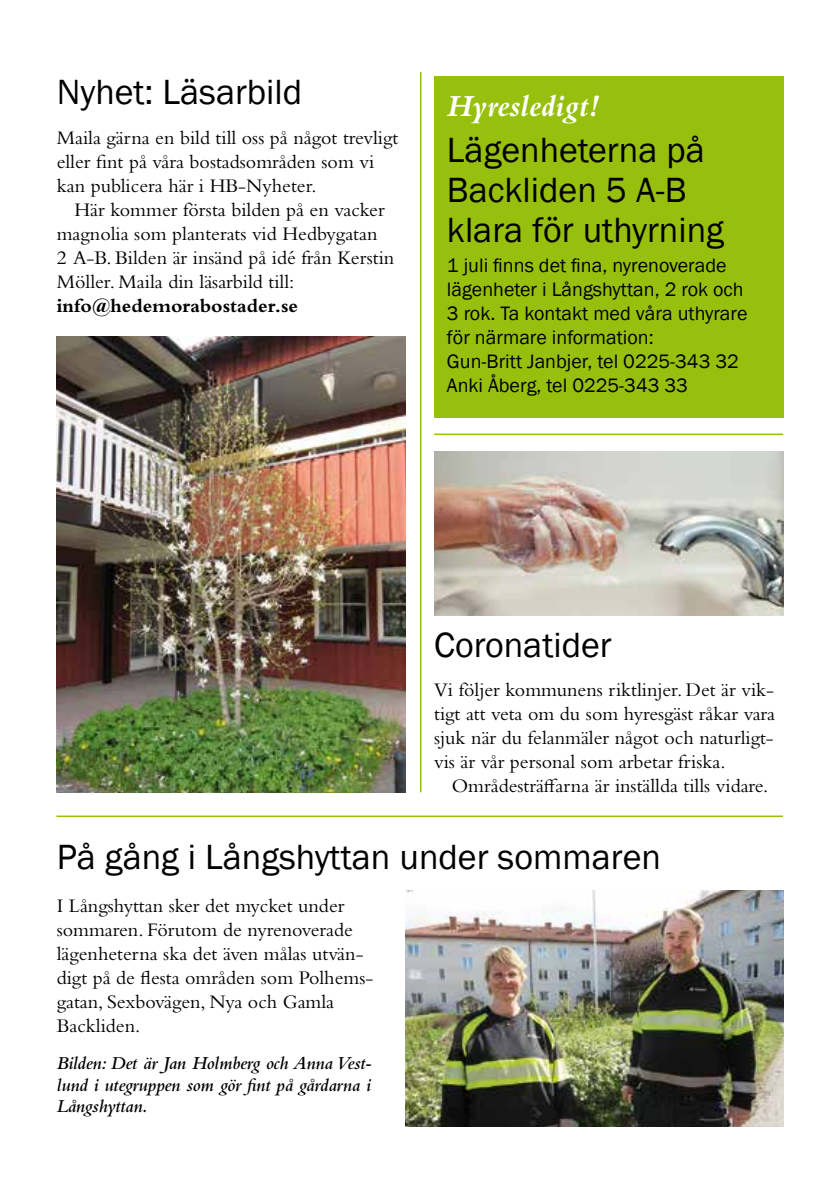
<style>
.page{position:relative;width:840px;height:1191px;background:#fff}
.page>*{position:absolute;margin:0;border:0;box-sizing:border-box;transform-origin:0 0}
.t1{font:36px/40px "Franklin Gothic";color:#000}
.t2{font:italic 700 32px "Bembo Std";color:#fff}
.t3{font:20px/24px "Bembo Std";color:#000}
.t4{font:20px/24px "Franklin Gothic";color:#000}
.t5{font:700 20px "Bembo Std";color:#000}
.t6{font:italic 600 19px/21.6px "Bembo Std";letter-spacing:-.01em;color:#000;text-align:justify}
</style>
<div class="page">
<div style="left:434px;top:76px;width:348px;height:341px;background:#97bf0d"></div>
<hr style="left:56px;top:815px;width:726px;height:2px;background:#97bf0d">
<hr style="left:434px;top:433px;width:348px;height:2px;background:#97bf0d">
<hr style="left:420px;top:72px;width:1px;height:720px;background:#97bf0d">
<img style="left:405px;top:890px;width:377px;height:236px">
<img style="left:434px;top:451px;width:348px;height:164px">
<img style="left:56px;top:336px;width:349px;height:456px">
<h1 class="t1" style="left:57px;top:73px;width:247px">Nyhet: Läsarbild</h1>
<p class="t3" style="left:57px;top:125px;width:343px">Maila gärna en bild till oss på något trevligt eller fint på våra bostadsområden som vi kan publicera här i HB-Nyheter.</p>
<p class="t3" style="left:57px;top:197px;width:339px;text-indent:18px">Här kommer första bilden på en vacker magnolia som planterats vid Hedbygatan<br>2 A-B. Bilden är insänd på idé från Kerstin Möller. Maila din läsarbild till:</p>
<p class="t5" style="left:57px;top:295px;width:243px">info@hedemorabostader.se</p>
<h2 class="t2" style="left:446px;top:89px;width:153px">Hyresledigt!</h2>
<h1 class="t1" style="left:446px;top:131px;width:278px">Lägenheterna på<br>Backliden 5 A-B klara för uthyrning</h1>
<p class="t4" style="left:446px;top:253px;width:302px">1 juli finns det fina, nyrenoverade lägenheter i Långshyttan, 2 rok och<br>3 rok. Ta kontakt med våra uthyrare för närmare information:<br>Gun-Britt Janbjer, tel 0225-343 32<br>Anki Åberg, tel 0225-343 33</p>
<h1 class="t1" style="left:434px;top:626px;width:179px">Coronatider</h1>
<p class="t3" style="left:434px;top:677px;width:342px;text-align:justify">Vi följer kommunens riktlinjer. Det är vik&shy;tigt att veta om du som hyresgäst råkar vara sjuk när du felanmäler något och naturligt&shy;vis är vår personal som arbetar friska.</p>
<p class="t3" style="left:451px;top:773px;width:318px">Områdesträffarna är inställda tills vidare.</p>
<h1 class="t1" style="left:57px;top:837px;width:605px">På gång i Långshyttan under sommaren</h1>
<p class="t3" style="left:57px;top:893px;width:316px">I Långshyttan sker det mycket under sommaren. Förutom de nyrenoverade lägenheterna ska det även målas utvän&shy;digt på de flesta områden som Polhems&shy;gatan, Sexbovägen, Nya och Gamla<br>Backliden.</p>
<p class="t6" style="left:57px;top:1052px;width:316px">Bilden: Det är Jan Holmberg och Anna Vest&shy;lund i utegruppen som gör fint på gårdarna i Långshyttan.</p>
</div>
